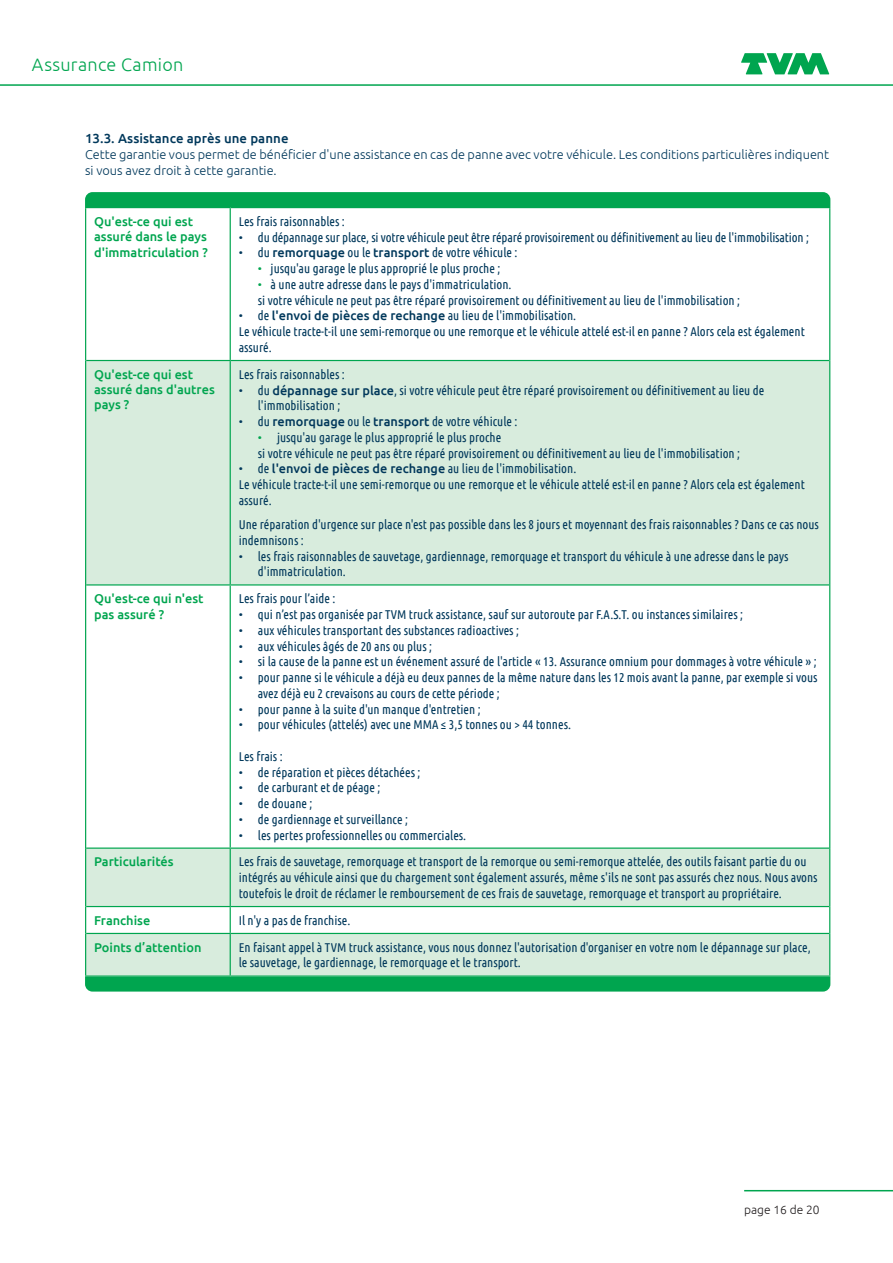
<style>
.page{position:relative;width:893px;height:1263px;background:#fff}
.page>*{position:absolute;margin:0;border:0;box-sizing:border-box;transform-origin:0 0}
.t1{font:300 18px "Ubuntu";letter-spacing:.015em;color:#00a54f}
.t2{font:500 13.2px "Ubuntu";letter-spacing:.005em;color:#01385b}
.t3{font:12.75px/15.8px "Ubuntu Condensed";color:#01385b}
.t4{font:500 12.75px/15.3px "Ubuntu";color:#00a54f}
.t5{font:300 12.75px/15.8px "Ubuntu";color:#01385b}
.t6{font:300 12px "Ubuntu";color:#231f20}
.s1{font-family:"Ubuntu";font-weight:500}
.s2{color:#00a54f}
</style>
<div class="page">
<svg style="left:741px;top:53px;width:88px;height:21px"></svg>
<hr style="left:0;top:84px;width:893px;height:2px;background:#00a54f">
<hr style="left:744px;top:1190px;width:149px;height:1px;background:#00a54f">
<svg style="left:86px;top:361px;width:743px;height:614px;fill:#d8ecdd"></svg>
<hr style="left:230px;top:208px;width:1px;height:152px;background:#00a54f">
<hr style="left:86px;top:360px;width:144px;height:1px;background:#00a54f">
<hr style="left:230px;top:360px;width:599px;height:1px;background:#00a54f">
<hr style="left:230px;top:361px;width:1px;height:223px;background:#00a54f">
<hr style="left:86px;top:584px;width:144px;height:1px;background:#00a54f">
<hr style="left:230px;top:584px;width:599px;height:1px;background:#00a54f">
<hr style="left:230px;top:585px;width:1px;height:262px;background:#00a54f">
<hr style="left:86px;top:847px;width:144px;height:2px;background:#00a54f">
<hr style="left:230px;top:847px;width:599px;height:2px;background:#00a54f">
<hr style="left:230px;top:849px;width:1px;height:57px;background:#00a54f">
<hr style="left:86px;top:906px;width:144px;height:1px;background:#00a54f">
<hr style="left:230px;top:906px;width:599px;height:1px;background:#00a54f">
<svg style="left:230px;top:907px;width:1px;height:26px"></svg>
<hr style="left:86px;top:933px;width:144px;height:1px;background:#00a54f">
<hr style="left:230px;top:933px;width:599px;height:1px;background:#00a54f">
<hr style="left:230px;top:934px;width:1px;height:41px;background:#00a54f">
<hr style="left:85px;top:975px;width:145px;height:2px;background:#00a54f">
<hr style="left:230px;top:975px;width:600px;height:2px;background:#00a54f">
<hr style="left:85px;top:207px;width:145px;height:1px;background:#00a54f">
<hr style="left:85px;top:208px;width:1px;height:152px;background:#00a54f">
<hr style="left:230px;top:207px;width:600px;height:1px;background:#00a54f">
<hr style="left:829px;top:208px;width:1px;height:152px;background:#00a54f">
<hr style="left:85px;top:360px;width:1px;height:225px;background:#00a54f">
<hr style="left:829px;top:360px;width:1px;height:225px;background:#00a54f">
<hr style="left:85px;top:585px;width:1px;height:263px;background:#00a54f">
<hr style="left:829px;top:585px;width:1px;height:263px;background:#00a54f">
<hr style="left:85px;top:848px;width:1px;height:58px;background:#00a54f">
<hr style="left:829px;top:848px;width:1px;height:58px;background:#00a54f">
<svg style="left:85px;top:906px;width:1px;height:27px"></svg>
<svg style="left:829px;top:906px;width:1px;height:27px"></svg>
<hr style="left:85px;top:933px;width:1px;height:42px;background:#00a54f">
<hr style="left:829px;top:933px;width:1px;height:42px;background:#00a54f">
<div style="left:85px;top:192px;width:745px;height:15px;background:#00a54f"></div>
<div style="left:85px;top:977px;width:745px;height:14px;background:#00a54f"></div>
<h1 class="t1" style="left:32px;top:54px;width:153px">Assurance Camion</h1>
<p class="t2" style="left:85px;top:130px;width:205px">13.3. Assistance après une panne</p>
<p class="t5" style="left:85px;top:146px;width:746px">Cette garantie vous permet de bénéficier d'une assistance en cas de panne avec votre véhicule. Les conditions particulières indiquent si vous avez droit à cette garantie.</p>
<p class="t4" style="left:94px;top:213px;width:115px">Qu'est-ce qui est assuré dans le pays d'immatriculation ?</p>
<p class="t3" style="left:239px;top:213px;width:108px">Les frais raisonnables :</p>
<p class="t3" style="left:239px;top:229px;width:572px">• du dépannage sur place, si votre véhicule peut être réparé provisoirement ou définitivement au lieu de l'immobilisation ;</p>
<p class="t3" style="left:239px;top:245px;width:280px">• du <span class="s1">remorquage</span> ou le <span class="s1">transport</span> de votre véhicule :</p>
<p class="t3" style="left:258px;top:260px;width:244px"><span class="s2">•</span> jusqu'au garage le plus approprié le plus proche ;</p>
<p class="t3" style="left:258px;top:276px;width:484px"><span class="s2">•</span> à une autre adresse dans le pays d'immatriculation.<br>si votre véhicule ne peut pas être réparé provisoirement ou définitivement au lieu de l'immobilisation ;</p>
<p class="t3" style="left:239px;top:308px;width:567px">• de <span class="s1">l'envoi de pièces de rechange</span> au lieu de l'immobilisation.<br>Le véhicule tracte-t-il une semi-remorque ou une remorque et le véhicule attelé est-il en panne ? Alors cela est également assuré.</p>
<p class="t4" style="left:94px;top:366px;width:122px">Qu'est-ce qui est assuré dans d'autres pays ?</p>
<p class="t3" style="left:239px;top:366px;width:108px">Les frais raisonnables :</p>
<p class="t3" style="left:258px;top:382px;width:508px;text-indent:-19px">• du <span class="s1">dépannage sur place</span>, si votre véhicule peut être réparé provisoirement ou définitivement au lieu de l'immobilisation ;</p>
<p class="t3" style="left:239px;top:413px;width:280px">• du <span class="s1">remorquage</span> ou le <span class="s1">transport</span> de votre véhicule :</p>
<p class="t3" style="left:258px;top:429px;width:484px"><span class="s2">•</span> jusqu'au garage le plus approprié le plus proche<br>si votre véhicule ne peut pas être réparé provisoirement ou définitivement au lieu de l'immobilisation ;</p>
<p class="t3" style="left:239px;top:460px;width:567px">• de <span class="s1">l'envoi de pièces de rechange</span> au lieu de l'immobilisation.<br>Le véhicule tracte-t-il une semi-remorque ou une remorque et le véhicule attelé est-il en panne ? Alors cela est également assuré.</p>
<p class="t3" style="left:239px;top:516px;width:582px">Une réparation d'urgence sur place n'est pas possible dans les 8 jours et moyennant des frais raisonnables ? Dans ce cas nous indemnisons :</p>
<p class="t3" style="left:258px;top:548px;width:532px;text-indent:-19px">• les frais raisonnables de sauvetage, gardiennage, remorquage et transport du véhicule à une adresse dans le pays d'immatriculation.</p>
<p class="t4" style="left:94px;top:591px;width:111px">Qu'est-ce qui n'est pas assuré ?</p>
<p class="t3" style="left:239px;top:590px;width:98px">Les frais pour l’aide :</p>
<p class="t3" style="left:239px;top:606px;width:506px">• qui n’est pas organisée par TVM truck assistance, sauf sur autoroute par F.A.S.T. ou instances similaires ;</p>
<p class="t3" style="left:239px;top:622px;width:282px">• aux véhicules transportant des substances radioactives ;</p>
<p class="t3" style="left:239px;top:638px;width:195px">• aux véhicules âgés de 20 ans ou plus ;</p>
<p class="t3" style="left:239px;top:653px;width:579px">• si la cause de la panne est un événement assuré de l'article « 13. Assurance omnium pour dommages à votre véhicule » ;</p>
<p class="t3" style="left:258px;top:669px;width:561px;text-indent:-19px">• pour panne si le véhicule a déjà eu deux pannes de la même nature dans les 12 mois avant la panne, par exemple si vous avez déjà eu 2 crevaisons au cours de cette période ;</p>
<p class="t3" style="left:239px;top:701px;width:243px">• pour panne à la suite d'un manque d'entretien ;</p>
<p class="t3" style="left:239px;top:716px;width:334px">• pour véhicules (attelés) avec une MMA ≤ 3,5 tonnes ou &gt; 44 tonnes.</p>
<p class="t3" style="left:239px;top:748px;width:46px">Les frais :</p>
<p class="t3" style="left:239px;top:764px;width:183px">• de réparation et pièces détachées ;</p>
<p class="t3" style="left:239px;top:779px;width:143px">• de carburant et de péage ;</p>
<p class="t3" style="left:239px;top:795px;width:75px">• de douane ;</p>
<p class="t3" style="left:239px;top:811px;width:171px">• de gardiennage et surveillance ;</p>
<p class="t3" style="left:239px;top:827px;width:229px">• les pertes professionnelles ou commerciales.</p>
<p class="t4" style="left:94px;top:854px;width:81px">Particularités</p>
<p class="t3" style="left:239px;top:853px;width:580px">Les frais de sauvetage, remorquage et transport de la remorque ou semi-remorque attelée, des outils faisant partie du ou intégrés au véhicule ainsi que du chargement sont également assurés, même s'ils ne sont pas assurés chez nous. Nous avons toutefois le droit de réclamer le remboursement de ces frais de sauvetage, remorquage et transport au propriétaire.</p>
<p class="t4" style="left:94px;top:912px;width:58px">Franchise</p>
<p class="t3" style="left:239px;top:912px;width:113px">Il n'y a pas de franchise.</p>
<p class="t4" style="left:94px;top:939px;width:109px">Points d’attention</p>
<p class="t3" style="left:239px;top:939px;width:573px">En faisant appel à TVM truck assistance, vous nous donnez l'autorisation d'organiser en votre nom le dépannage sur place, le sauvetage, le gardiennage, le remorquage et le transport.</p>
<p class="t6" style="left:744px;top:1202px;width:77px">page 16 de 20</p>
</div>
